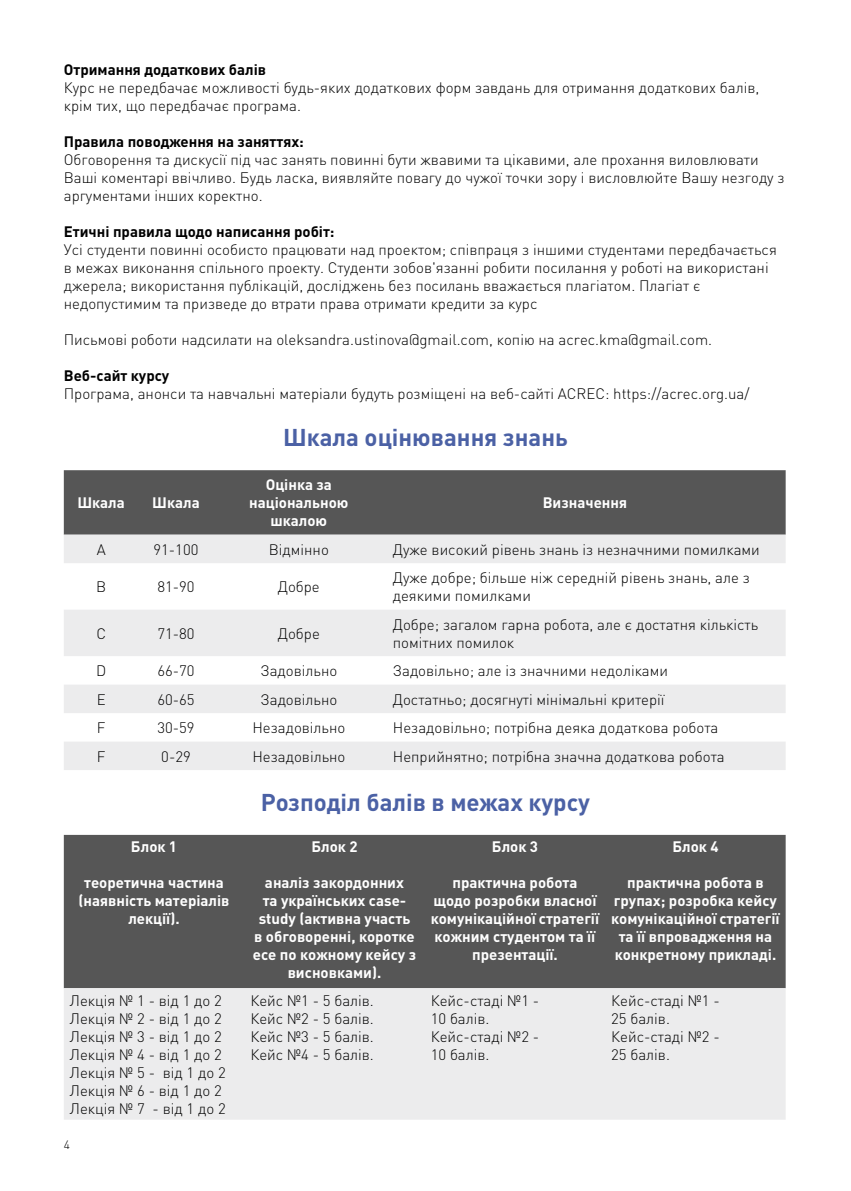
<style>
.page{position:relative;width:851px;height:1191px;background:#fff}
.page>*{position:absolute;margin:0;border:0;box-sizing:border-box;transform-origin:0 0}
.t1{font:700 24px "DIN Pro";color:#4b61a5}
.t2{font:300 15px/18px "DIN Pro";color:#000}
.t3{font:700 15px/18px "DIN Pro";color:#fff;text-align:center}
.t4{font:700 15px "DIN Pro";color:#000}
.t5{font:300 12px "DIN Pro";color:#000}
</style>
<div class="page">
<div style="left:64px;top:470px;width:721px;height:65px;background:#565656"></div>
<svg style="left:64px;top:535px;width:721px;height:235px;fill:#ececed"></svg>
<div style="left:64px;top:835px;width:721px;height:153px;background:#565656"></div>
<div style="left:64px;top:988px;width:721px;height:131px;background:#ececed"></div>
<p class="t4" style="left:64px;top:60px;width:204px">Отримання додаткових балів</p>
<p class="t2" style="left:64px;top:78px;width:696px">Курс не передбачає можливості будь-яких додаткових форм завдань для отримання додаткових балів, крім тих, що передбачає програма.</p>
<p class="t4" style="left:64px;top:132px;width:241px">П равила поводження на заняттях:</p>
<p class="t2" style="left:64px;top:150px;width:722px">Обговорення та дискусії під час занять повинні бути жвавими та цікавими, але прохання виловлювати<br>Ваші коментарі ввічливо. Будь ласка, виявляйте повагу до чужої точки зору і висловлюйте Вашу незгоду з аргументами інших коректно.</p>
<p class="t4" style="left:64px;top:222px;width:272px">Етичні правила щодо написання робіт:</p>
<p class="t2" style="left:64px;top:240px;width:714px">Усі студенти повинні особисто працювати над проектом; співпраця з іншими студентами передбачається в межах виконання спільного проекту. Студенти зобов'язанні робити посилання у роботі на використані джерела; використання публікацій, досліджень без посилань вважається плагіатом. Плагіат є недопустимим та призведе до втрати права отримати кредити за курс</p>
<p class="t2" style="left:64px;top:330px;width:649px">Письмові роботи надсилати на oleksandra.ustinova@gmail.com, копію на acrec.kma@gmail.com.</p>
<p class="t4" style="left:64px;top:366px;width:107px">Веб-сайт курсу</p>
<p class="t2" style="left:64px;top:384px;width:687px">Програма, анонси та навчальні матеріали будуть розміщені на веб-сайті ACREC: https://acrec.org.ua/</p>
<h1 class="t1" style="left:283px;top:421px;width:286px">Шкала оцінювання знань</h1>
<p class="t3" style="left:77px;top:493px;width:49px">Шкала</p>
<p class="t3" style="left:152px;top:493px;width:49px">Шкала</p>
<p class="t3" style="left:249px;top:475px;width:101px">Оцінка за національною шкалою</p>
<p class="t3" style="left:542px;top:493px;width:86px">Визначення</p>
<p class="t2" style="left:97px;top:539px;width:10px">А</p>
<p class="t2" style="left:153px;top:539px;width:46px">91-100</p>
<p class="t2" style="left:269px;top:539px;width:62px">Відмінно</p>
<p class="t2" style="left:393px;top:539px;width:368px">Дуже високий рівень знань із незначними помилками</p>
<p class="t2" style="left:96px;top:577px;width:12px">В</p>
<p class="t2" style="left:157px;top:577px;width:39px">81-90</p>
<p class="t2" style="left:278px;top:577px;width:43px">Добре</p>
<p class="t2" style="left:393px;top:568px;width:358px">Дуже добре; більше ніж середній рівень знань, але з деякими помилками</p>
<p class="t2" style="left:96px;top:623px;width:11px">С</p>
<p class="t2" style="left:157px;top:623px;width:39px">71-80</p>
<p class="t2" style="left:278px;top:623px;width:43px">Добре</p>
<p class="t2" style="left:393px;top:614px;width:367px">Добре; загалом гарна робота, але є достатня кількість помітних помилок</p>
<p class="t2" style="left:96px;top:661px;width:12px">D</p>
<p class="t2" style="left:157px;top:661px;width:39px">66-70</p>
<p class="t2" style="left:260px;top:661px;width:78px">Задовільно</p>
<p class="t2" style="left:393px;top:661px;width:277px">Задовільно; але із значними недоліками</p>
<p class="t2" style="left:97px;top:689px;width:10px">E</p>
<p class="t2" style="left:157px;top:689px;width:39px">60-65</p>
<p class="t2" style="left:260px;top:689px;width:78px">Задовільно</p>
<p class="t2" style="left:393px;top:689px;width:273px">Достатньо; досягнуті мінімальні критерії</p>
<p class="t2" style="left:97px;top:718px;width:10px">F</p>
<p class="t2" style="left:157px;top:718px;width:39px">30-59</p>
<p class="t2" style="left:252px;top:718px;width:94px">Незадовільно</p>
<p class="t2" style="left:393px;top:718px;width:327px">Незадовільно; потрібна деяка додаткова робота</p>
<p class="t2" style="left:97px;top:746px;width:10px">F</p>
<p class="t2" style="left:161px;top:746px;width:31px">0-29</p>
<p class="t2" style="left:252px;top:746px;width:94px">Незадовільно</p>
<p class="t2" style="left:393px;top:746px;width:333px">Неприйнятно; потрібна значна додаткова робота</p>
<h1 class="t1" style="left:261px;top:786px;width:331px">Розподіл балів в межах курсу</h1>
<p class="t3" style="left:131px;top:837px;width:48px">Блок 1</p>
<p class="t3" style="left:79px;top:873px;width:152px">теоретична частина (наявність матеріалів лекції).</p>
<p class="t3" style="left:311px;top:837px;width:48px">Блок 2</p>
<p class="t3" style="left:253px;top:873px;width:165px">аналіз закордонних<br>та українських case&shy;study (активна участь в обговоренні, коротке есе по кожному кейсу з висновками).</p>
<p class="t3" style="left:492px;top:837px;width:48px">Блок 3</p>
<p class="t3" style="left:430px;top:873px;width:170px">практична робота<br>щодо розробки власної комунікаційної стратегії кожним студентом та її презентації.</p>
<p class="t3" style="left:672px;top:837px;width:48px">Блок 4</p>
<p class="t3" style="left:611px;top:873px;width:170px">практична робота в групах; розробка кейсу комунікаційної стратегії та її впровадження на конкретному прикладі.</p>
<p class="t2" style="left:70px;top:990px;width:157px">Лекція № 1 - від 1 до 2<br>Лекція № 2 - від 1 до 2<br>Лекція № 3 - від 1 до 2<br>Лекція № 4 - від 1 до 2<br>Лекція № 5 - від 1 до 2<br>Лекція № 6 - від 1 до 2<br>Лекція № 7 - від 1 до 2</p>
<p class="t2" style="left:250px;top:990px;width:125px;text-align:justify">Кейс №1 - 5 балів.<br>Кейс №2 - 5 балів.<br>Кейс №3 - 5 балів.<br>Кейс №4 - 5 балів.</p>
<p class="t2" style="left:430px;top:990px;width:110px">Кейс-стаді №1 -<br>10 балів.<br>Кейс-стаді №2 -<br>10 балів.</p>
<p class="t2" style="left:611px;top:990px;width:110px">Кейс-стаді №1 -<br>25 балів.<br>Кейс-стаді №2 -<br>25 балів.</p>
<p class="t5" style="left:64px;top:1136px;width:8px">4</p>
</div>
